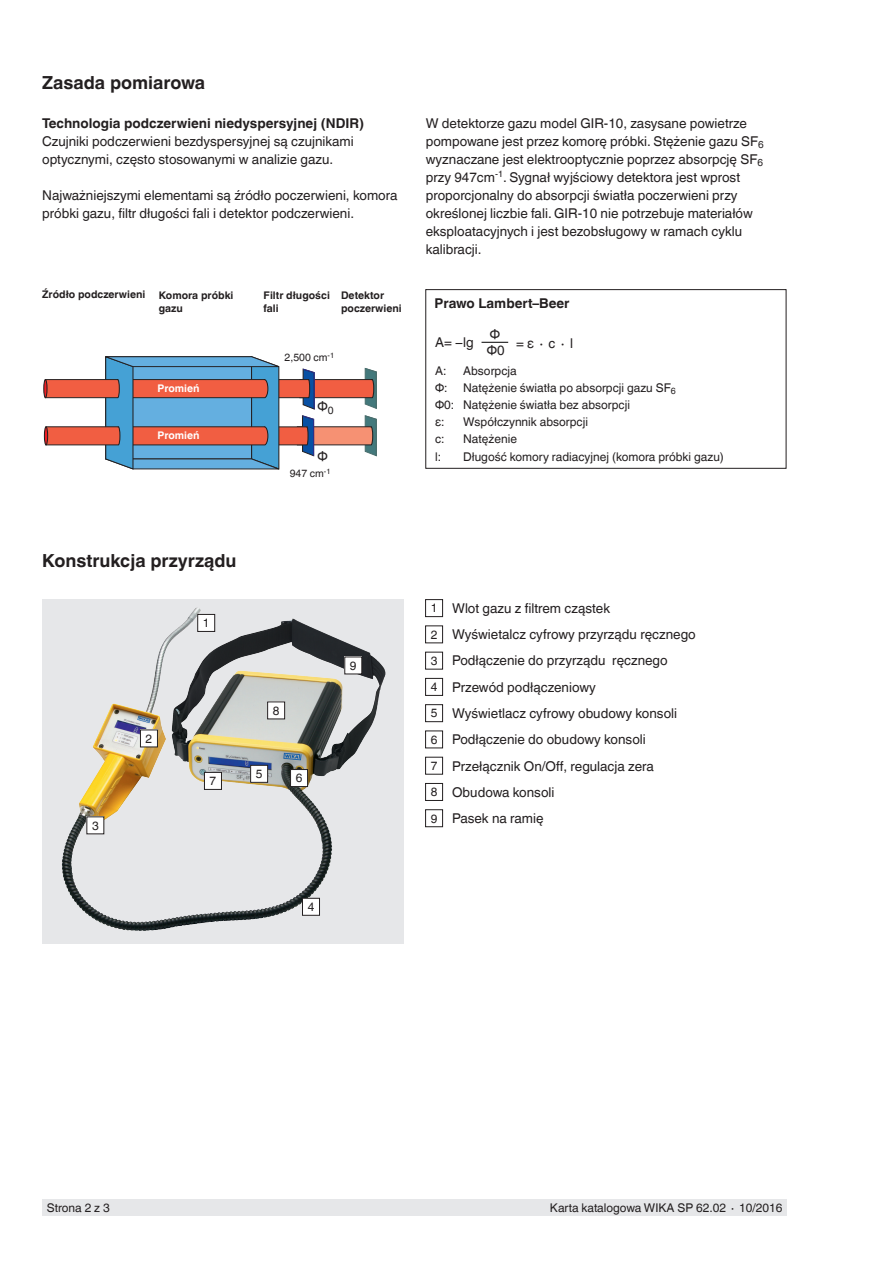
<style>
.page{position:relative;width:893px;height:1263px;background:#fff}
.page>*{position:absolute;margin:0;border:0;box-sizing:border-box;transform-origin:0 0}
._02_Subheadline1_N{font:700 18px "Helvetica World";color:#231f20}
._05_Running_text_N{font:13.5px/18px "Helvetica World";color:#231f20}
._04_Subheadline2_N{font:700 13.5px "Helvetica World";color:#231f20}
._07_Small_text_N{font:13.5px "Helvetica World";color:#231f20}
._07_Small_text_N-2{font:12px "Helvetica World";color:#231f20}
._07_Small_text_N-3{font:700 10.5px/13.5px "Helvetica World";color:#231f20}
._07_Small_text_N-4{font:10.5px "Helvetica World";color:#231f20}
._07_Small_text_N-5{font:700 10.5px "Helvetica World";color:#fff}
</style>
<div class="page">
<div style="left:43px;top:1199px;width:744px;height:16px;background:#e6e7e9"></div>
<div style="left:425px;top:599px;width:18px;height:18px;border:1px solid #231f20"></div>
<div style="left:425px;top:625px;width:18px;height:18px;border:1px solid #231f20"></div>
<div style="left:425px;top:652px;width:18px;height:17px;border:1px solid #231f20"></div>
<div style="left:425px;top:678px;width:18px;height:18px;border:1px solid #231f20"></div>
<div style="left:425px;top:704px;width:18px;height:18px;border:1px solid #231f20"></div>
<div style="left:425px;top:730px;width:18px;height:18px;border:1px solid #231f20"></div>
<div style="left:425px;top:757px;width:18px;height:17px;border:1px solid #231f20"></div>
<div style="left:425px;top:783px;width:18px;height:18px;border:1px solid #231f20"></div>
<div style="left:425px;top:809px;width:18px;height:18px;border:1px solid #231f20"></div>
<div style="left:44px;top:379px;width:3px;height:19px;border:1px solid #231f20;border-radius:50%"></div>
<div style="left:44px;top:427px;width:4px;height:18px;border:1px solid #231f20;border-radius:50%"></div>
<svg style="left:45px;top:356px;width:332px;height:113px"></svg>
<div style="left:425px;top:289px;width:361px;height:180px;border:1px solid #231f20"></div>
<svg style="left:481px;top:342px;width:27px;height:1px"></svg>
<svg style="left:42px;top:599px;width:362px;height:344px;background:#ccccc9"></svg>
<img style="left:141px;top:607px;width:57px;height:105px">
<div style="left:345px;top:657px;width:17px;height:17px;background:#fff"></div>
<div style="left:268px;top:702px;width:17px;height:17px;background:#fff"></div>
<div style="left:267px;top:701px;width:18px;height:18px;border:1px solid #231f20"></div>
<div style="left:204px;top:772px;width:17px;height:17px;background:#fff"></div>
<div style="left:204px;top:772px;width:18px;height:18px;border:1px solid #231f20"></div>
<div style="left:87px;top:817px;width:17px;height:17px;background:#fff"></div>
<div style="left:302px;top:898px;width:17px;height:17px;background:#fff"></div>
<div style="left:302px;top:898px;width:18px;height:18px;border:1px solid #231f20"></div>
<div style="left:251px;top:765px;width:17px;height:17px;background:#fff"></div>
<div style="left:250px;top:765px;width:18px;height:18px;border:1px solid #231f20"></div>
<div style="left:291px;top:769px;width:17px;height:17px;background:#fff"></div>
<div style="left:290px;top:769px;width:18px;height:18px;border:1px solid #231f20"></div>
<div style="left:140px;top:730px;width:17px;height:17px;background:#fff"></div>
<div style="left:140px;top:729px;width:18px;height:18px;border:1px solid #231f20"></div>
<div style="left:198px;top:614px;width:17px;height:17px;background:#fff"></div>
<div style="left:197px;top:614px;width:18px;height:18px;border:1px solid #231f20"></div>
<p class="_02_Subheadline1_N" style="left:42px;top:73px;width:165px">Zasada pomiarowa</p>
<p class="_04_Subheadline2_N" style="left:42px;top:116px;width:323px">Technologia podczerwieni niedyspersyjnej (NDIR)</p>
<p class="_05_Running_text_N" style="left:42px;top:133px;width:313px">Czujniki podczerwieni bezdyspersyjnej są czujnikami optycznymi, często stosowanymi w analizie gazu.</p>
<p class="_05_Running_text_N" style="left:42px;top:187px;width:357px">Najważniejszymi elementami są źródło poczerwieni, komora próbki gazu, filtr długości fali i detektor podczerwieni.</p>
<p class="_07_Small_text_N-3" style="left:42px;top:288px;width:105px">Źródło podczerwieni</p>
<p class="_07_Small_text_N-3" style="left:159px;top:288px;width:76px">Komora próbki gazu</p>
<p class="_07_Small_text_N-3" style="left:264px;top:288px;width:68px">Filtr długości</p>
<p class="_07_Small_text_N-3" style="left:264px;top:302px;width:17px">fali</p>
<p class="_07_Small_text_N-3" style="left:341px;top:288px;width:62px">Detektor poczerwieni</p>
<p class="_07_Small_text_N-5" style="left:157px;top:382px;width:44px">Promień</p>
<p class="_07_Small_text_N-5" style="left:157px;top:429px;width:44px">Promień</p>
<p class="_07_Small_text_N-4" style="left:285px;top:351px;width:51px">2,500 cm<sup>-1</sup></p>
<p class="_07_Small_text_N" style="left:317px;top:398px;width:18px">Φ<sub>0</sub></p>
<p class="_07_Small_text_N" style="left:317px;top:448px;width:12px">Φ</p>
<p class="_07_Small_text_N-4" style="left:290px;top:467px;width:42px">947 cm<sup>-1</sup></p>
<p class="_05_Running_text_N" style="left:426px;top:114px;width:340px">W detektorze gazu model GIR-10, zasysane powietrze pompowane jest przez komorę próbki. Stężenie gazu SF<sub>6 </sub>wyznaczane jest elektrooptycznie poprzez absorpcję SF<sub>6 </sub>przy 947cm<sup>-1</sup>. Sygnał wyjściowy detektora jest wprost proporcjonalny do absorpcji światła poczerwieni przy określonej liczbie fali. GIR-10 nie potrzebuje materiałów eksploatacyjnych i jest bezobsługowy w ramach cyklu kalibracji.</p>
<p class="_04_Subheadline2_N" style="left:435px;top:296px;width:136px">Prawo Lambert–Beer</p>
<p class="_05_Running_text_N" style="left:435px;top:333px;width:40px">Α= −lg</p>
<p class="_05_Running_text_N" style="left:490px;top:325px;width:12px">Φ</p>
<p class="_05_Running_text_N" style="left:516px;top:334px;width:58px">= ε ∙ c ∙ l</p>
<p class="_05_Running_text_N" style="left:487px;top:342px;width:19px">Φ0</p>
<p class="_07_Small_text_N-2" style="left:435px;top:364px;width:13px">A:</p>
<p class="_07_Small_text_N-2" style="left:463px;top:364px;width:55px">Absorpcja</p>
<p class="_07_Small_text_N-2" style="left:435px;top:381px;width:14px">Φ:</p>
<p class="_07_Small_text_N-2" style="left:463px;top:381px;width:214px">Natężenie światła po absorpcji gazu SF<sub>6</sub></p>
<p class="_07_Small_text_N-2" style="left:435px;top:398px;width:21px">Φ0:</p>
<p class="_07_Small_text_N-2" style="left:463px;top:398px;width:168px">Natężenie światła bez absorpcji</p>
<p class="_07_Small_text_N-2" style="left:435px;top:415px;width:11px">ε:</p>
<p class="_07_Small_text_N-2" style="left:463px;top:415px;width:126px">Współczynnik absorpcji</p>
<p class="_07_Small_text_N-2" style="left:435px;top:432px;width:11px">c:</p>
<p class="_07_Small_text_N-2" style="left:463px;top:432px;width:55px">Natężenie</p>
<p class="_07_Small_text_N-2" style="left:435px;top:449px;width:7px">l:</p>
<p class="_07_Small_text_N-2" style="left:463px;top:449px;width:262px">Długość komory radiacyjnej (komora próbki gazu)</p>
<p class="_02_Subheadline1_N" style="left:42px;top:550px;width:196px">Konstrukcja przyrządu</p>
<p class="_07_Small_text_N-2" style="left:203px;top:616px;width:8px">1</p>
<p class="_07_Small_text_N-2" style="left:92px;top:818px;width:8px">3</p>
<p class="_07_Small_text_N-2" style="left:146px;top:732px;width:8px">2</p>
<p class="_07_Small_text_N-2" style="left:210px;top:774px;width:8px">7</p>
<p class="_07_Small_text_N-2" style="left:273px;top:703px;width:8px">8</p>
<p class="_07_Small_text_N-2" style="left:256px;top:767px;width:8px">5</p>
<p class="_07_Small_text_N-2" style="left:296px;top:771px;width:8px">6</p>
<p class="_07_Small_text_N-2" style="left:308px;top:900px;width:8px">4</p>
<p class="_07_Small_text_N-2" style="left:350px;top:659px;width:8px">9</p>
<p class="_07_Small_text_N-2" style="left:431px;top:601px;width:8px">1</p>
<p class="_05_Running_text_N" style="left:452px;top:599px;width:160px">Wlot gazu z filtrem cząstek</p>
<p class="_07_Small_text_N-2" style="left:431px;top:627px;width:8px">2</p>
<p class="_05_Running_text_N" style="left:452px;top:625px;width:245px">Wyświetalcz cyfrowy przyrządu ręcznego</p>
<p class="_07_Small_text_N-2" style="left:431px;top:654px;width:8px">3</p>
<p class="_05_Running_text_N" style="left:452px;top:652px;width:217px">Podłączenie do przyrządu ręcznego</p>
<p class="_07_Small_text_N-2" style="left:431px;top:680px;width:8px">4</p>
<p class="_05_Running_text_N" style="left:452px;top:678px;width:145px">Przewód podłączeniowy</p>
<p class="_07_Small_text_N-2" style="left:431px;top:706px;width:8px">5</p>
<p class="_05_Running_text_N" style="left:452px;top:704px;width:227px">Wyświetlacz cyfrowy obudowy konsoli</p>
<p class="_07_Small_text_N-2" style="left:431px;top:732px;width:8px">6</p>
<p class="_05_Running_text_N" style="left:452px;top:731px;width:195px">Podłączenie do obudowy konsoli</p>
<p class="_07_Small_text_N-2" style="left:431px;top:759px;width:8px">7</p>
<p class="_05_Running_text_N" style="left:452px;top:757px;width:203px">Przełącznik On/Off, regulacja zera</p>
<p class="_07_Small_text_N-2" style="left:431px;top:785px;width:8px">8</p>
<p class="_05_Running_text_N" style="left:452px;top:783px;width:104px">Obudowa konsoli</p>
<p class="_07_Small_text_N-2" style="left:431px;top:811px;width:8px">9</p>
<p class="_05_Running_text_N" style="left:452px;top:809px;width:93px">Pasek na ramię</p>
<p class="_07_Small_text_N-2" style="left:47px;top:1201px;width:65px">Strona 2 z 3</p>
<p class="_07_Small_text_N-2" style="left:550px;top:1201px;width:234px">Karta katalogowa WIKA SP 62.02 ∙ 10/2016</p>
</div>
